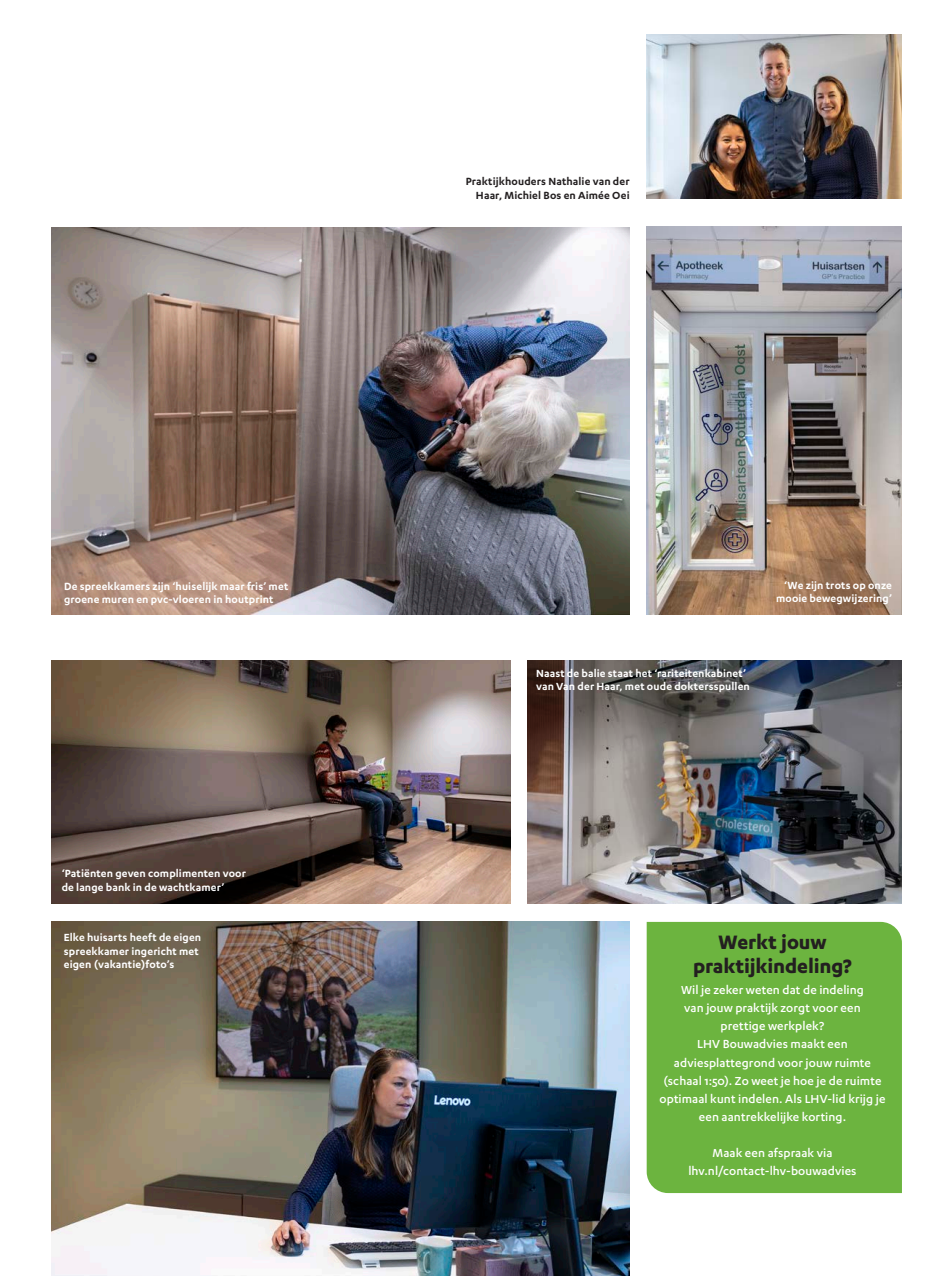
<style>
.page{position:relative;width:936px;height:1276px;background:#fff}
.page>*{position:absolute;margin:0;border:0;box-sizing:border-box;transform-origin:0 0}
.t1{font:700 22.5px/24px "Karbon";letter-spacing:-.005em;color:#231f20;text-align:center}
.t2{font:500 13.5px/18.1px "Karbon";letter-spacing:.005em;color:#fff;text-align:center}
.t3{font:600 12px/13.5px "Karbon";letter-spacing:.01em;color:#fff}
.t4{font:600 12px/13.5px "Karbon";letter-spacing:.01em;color:#231f20;text-align:right}
</style>
<div class="page">
<img style="left:646px;top:34px;width:255px;height:165px">
<img style="left:51px;top:660px;width:459px;height:244px">
<img style="left:646px;top:226px;width:255px;height:388px">
<img style="left:51px;top:227px;width:578px;height:387px">
<div style="left:646px;top:922px;width:255px;height:271px;background:#6cb43f"></div>
<img style="left:51px;top:922px;width:578px;height:354px">
<img style="left:527px;top:660px;width:374px;height:244px">
<p class="t3" style="left:64px;top:580px;width:226px">De spreekkamers zijn ‘huiselijk maar fris’ met groene muren en pvc-vloeren in houtprint</p>
<p class="t3" style="left:62px;top:867px;width:186px">‘Patiënten geven complimenten voor de lange bank in de wachtkamer’</p>
<p class="t3" style="left:64px;top:931px;width:139px">Elke huisarts heeft de eigen spreekkamer ingericht met eigen (vakantie)foto’s</p>
<p class="t4" style="left:465px;top:176px;width:165px">Praktijkhouders Nathalie van der<br>Haar, Michiel Bos en Aimée Oei</p>
<p class="t3" style="left:536px;top:667px;width:215px">Naast de balie staat het ‘rariteitenkabinet’ van Van der Haar, met oude doktersspullen</p>
<p class="t3" style="left:776px;top:579px;width:117px;text-align:right">‘We zijn trots op onze mooie bewegwijzering’</p>
<h1 class="t1" style="left:693px;top:932px;width:160px">Werkt jouw praktijkindeling?</h1>
<p class="t2" style="left:659px;top:981px;width:227px">Wil je zeker weten dat de indeling<br>van jouw praktijk zorgt voor een<br>prettige werkplek?<br>LHV Bouwadvies maakt een adviesplattegrond voor jouw ruimte (schaal 1:50). Zo weet je hoe je de ruimte optimaal kunt indelen. Als LHV-lid krijg je een aantrekkelijke korting.</p>
<p class="t2" style="left:688px;top:1144px;width:170px">Maak een afspraak via lhv.nl/contact-lhv-bouwadvies</p>
</div>
